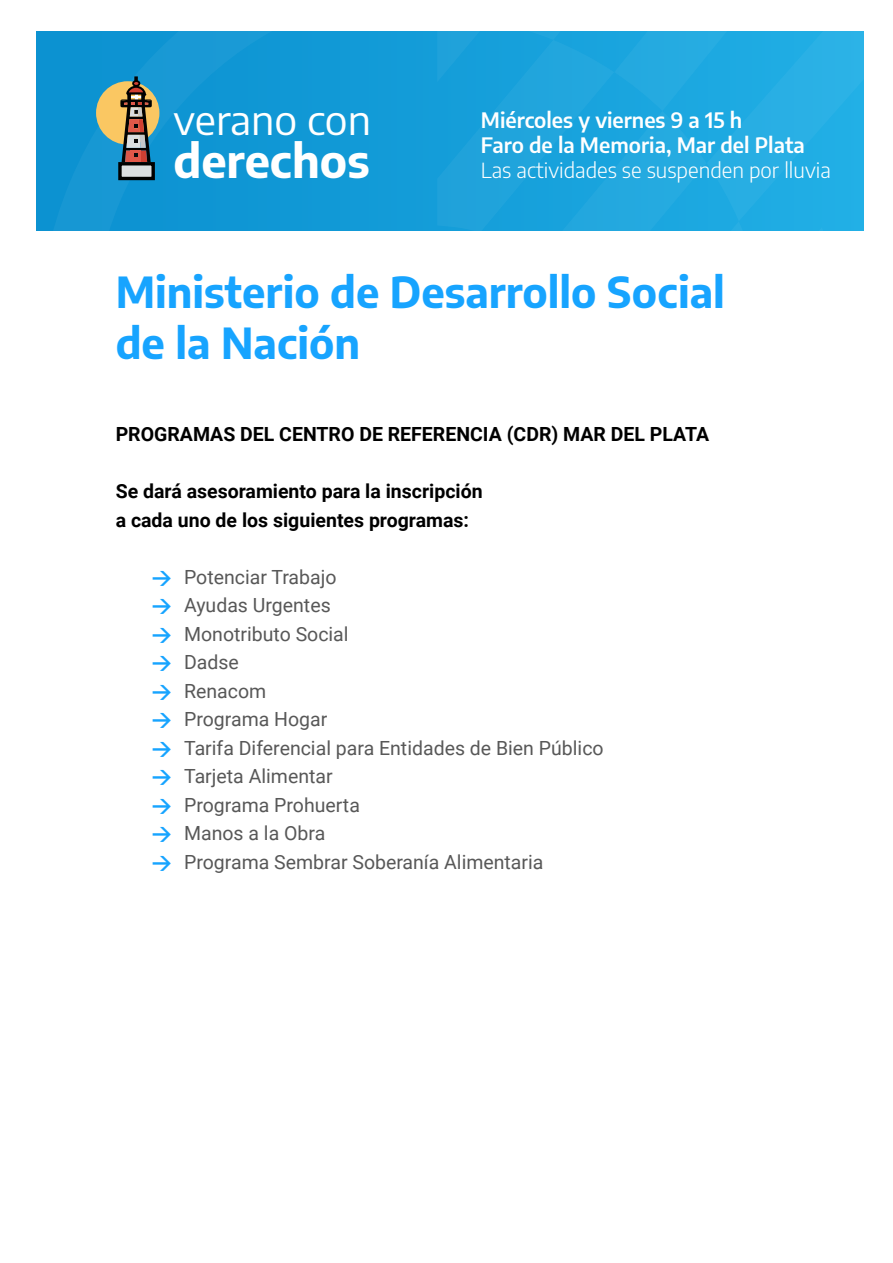
<style>
.page{position:relative;width:893px;height:1263px;background:#fff}
.page>*{position:absolute;margin:0;border:0;box-sizing:border-box;transform-origin:0 0}
.t1{font:700 45.45px "Encode Sans";color:#fff}
.t2{font:700 42px/51px "Encode Sans";color:#17a4ff}
.t3{font:40.95px "Encode Sans";color:#fff}
.t4{font:600 20.85px/25px "Encode Sans";color:#fff}
.t5{font:300 20.85px "Encode Sans";color:#fff}
.t6{font:19.5px "Roboto";color:#585858}
.t7{font:700 19.5px/28.5px "Roboto";color:#000}
.s1{font-family:"DIN Pro";font-weight:700;color:#17a4ff}
</style>
<div class="page">
<div style="left:39px;top:31px;width:392px;height:200px;background:#1098d4"></div>
<svg style="left:437px;top:31px;width:427px;height:200px;background:#1fa7df"></svg>
<div style="left:96px;top:81px;width:63px;height:64px;background:#fac762;border-radius:50%"></div>
<svg style="left:120px;top:76px;width:32px;height:86px"></svg>
<div style="left:132px;top:80px;width:8px;height:7px;border:2px solid #000;border-radius:50%"></div>
<div style="left:118px;top:162px;width:37px;height:18px;background:#dbdfe1;border:3px solid #000"></div>
<h3 class="t3" style="left:173px;top:91px;width:199px">verano con</h3>
<h1 class="t1" style="left:173px;top:127px;width:198px">derechos</h1>
<p class="t4" style="left:481px;top:107px;width:325px">Miércoles y viernes 9 a 15 h<br>Faro de la Memoria, Mar del Plata</p>
<p class="t5" style="left:481px;top:156px;width:351px">Las actividades se suspenden por lluvia</p>
<h2 class="t2" style="left:116px;top:264px;width:611px">Ministerio de Desarrollo Social de la Nación</h2>
<p class="t7" style="left:116px;top:419px;width:595px">PROGRAMAS DEL CENTRO DE REFERENCIA (CDR) MAR DEL PLATA</p>
<p class="t7" style="left:116px;top:476px;width:368px">Se dará asesoramiento para la inscripción a cada uno de los siguientes programas:</p>
<p class="t6" style="left:152px;top:563px;width:186px"><span class="s1">→</span> Potenciar Trabajo</p>
<p class="t6" style="left:152px;top:592px;width:181px"><span class="s1">→</span> Ayudas Urgentes</p>
<p class="t6" style="left:152px;top:620px;width:198px"><span class="s1">→</span> Monotributo Social</p>
<p class="t6" style="left:152px;top:649px;width:89px"><span class="s1">→</span> Dadse</p>
<p class="t6" style="left:152px;top:677px;width:116px"><span class="s1">→</span> Renacom</p>
<p class="t6" style="left:152px;top:706px;width:177px"><span class="s1">→</span> Programa Hogar</p>
<p class="t6" style="left:152px;top:734px;width:453px"><span class="s1">→</span> Tarifa Diferencial para Entidades de Bien Público</p>
<p class="t6" style="left:152px;top:763px;width:182px"><span class="s1">→</span> Tarjeta Alimentar</p>
<p class="t6" style="left:152px;top:791px;width:210px"><span class="s1">→</span> Programa Prohuerta</p>
<p class="t6" style="left:152px;top:820px;width:175px"><span class="s1">→</span> Manos a la Obra</p>
<p class="t6" style="left:152px;top:848px;width:393px"><span class="s1">→</span> Programa Sembrar Soberanía Alimentaria</p>
</div>
